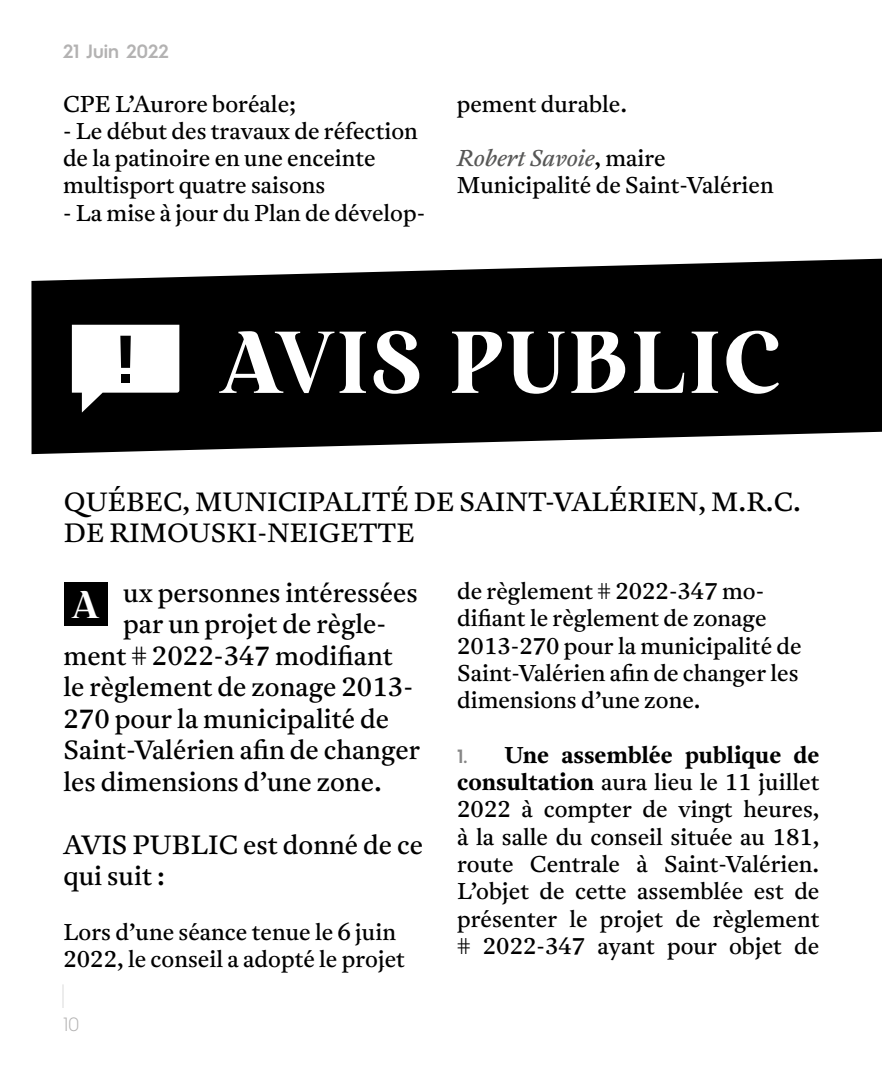
<style>
.page{position:relative;width:882px;height:1071px;background:#fff}
.page>*{position:absolute;margin:0;border:0;box-sizing:border-box;transform-origin:0 0}
.t1{font:700 87.5px "Restora Neue";letter-spacing:.05em;color:#fff}
.t2{font:600 38.5px "Restora Neue";color:#fff}
.t3{font:26.25px/31.5px "Antwerp";color:#000}
.t4{font:22.75px/27.3px "Antwerp";color:#000}
.t5{font:600 19.25px "Hurme Geometric Sans 1";color:#b3b2b2}
.t6{font:300 19.25px "Hurme Geometric Sans 1";color:#b3b2b2}
.s1{font-style:italic;color:#575756}
.s2{font-family:"Hurme Geometric Sans 1";font-weight:600;font-size:19.25px;color:#878787}
.s3{font-weight:700}
</style>
<div class="page">
<svg style="left:63px;top:984px;width:1px;height:24px"></svg>
<svg style="left:31px;top:259px;width:851px;height:195px;background:#1e1e1e"></svg>
<svg style="left:72px;top:325px;width:107px;height:88px"></svg>
<div style="left:64px;top:582px;width:43px;height:43px;background:#000"></div>
<p class="t5" style="left:63px;top:38px;width:107px">21 Juin 2022</p>
<p class="t4" style="left:63px;top:90px;width:235px">CPE L’Aurore boréale;</p>
<p class="t4" style="left:63px;top:117px;width:356px">- Le début des travaux de réfection de la patinoire en une enceinte multisport quatre saisons</p>
<p class="t4" style="left:63px;top:199px;width:364px">- La mise à jour du Plan de dévelop-</p>
<p class="t4" style="left:457px;top:90px;width:172px">pement durable.</p>
<p class="t4" style="left:457px;top:145px;width:318px"><span class="s1">Robert Savoie</span>, maire<br>Municipalité de Saint-Valérien</p>
<h1 class="t1" style="left:220px;top:307px;width:560px">AVIS PUBLIC</h1>
<p class="t3" style="left:64px;top:486px;width:739px">QUÉBEC, MUNICIPALITÉ DE SAINT-VALÉRIEN, M.R.C.<br>DE RIMOUSKI-NEIGETTE</p>
<p class="t3" style="left:123px;top:577px;width:296px">ux personnes intéressées</p>
<p class="t3" style="left:123px;top:608px;width:265px">par un projet de règle-</p>
<p class="t3" style="left:63px;top:640px;width:331px">ment # 2022-347 modifiant</p>
<p class="t3" style="left:63px;top:671px;width:351px">le règlement de zonage 2013-</p>
<p class="t3" style="left:63px;top:703px;width:327px">270 pour la municipalité de</p>
<p class="t3" style="left:63px;top:734px;width:358px">Saint-Valérien afin de changer</p>
<p class="t3" style="left:63px;top:766px;width:320px">les dimensions d’une zone.</p>
<h2 class="t2" style="left:72px;top:580px;width:28px">A</h2>
<p class="t3" style="left:63px;top:829px;width:361px">AVIS PUBLIC est donné de ce qui suit :</p>
<p class="t4" style="left:63px;top:918px;width:343px">Lors d’une séance tenue le 6 juin<br>2022, le conseil a adopté le projet</p>
<p class="t6" style="left:63px;top:1012px;width:18px">10</p>
<p class="t4" style="left:457px;top:577px;width:346px">de règlement # 2022-347 mo&shy;difiant le règlement de zonage<br>2013-270 pour la municipalité de<br>Saint-Valérien afin de changer les dimensions d’une zone.</p>
<p class="t4" style="left:457px;top:741px;width:364px;text-align:justify"><span class="s2">1.</span> <span class="s3">Une assemblée publique de consultation</span> aura lieu le 11 juillet 2022 à compter de vingt heures, à la salle du conseil située au 181, route Centrale à Saint-Valérien.<br>L’objet de cette assemblée est de présenter le projet de règlement # 2022-347 ayant pour objet de</p>
</div>
